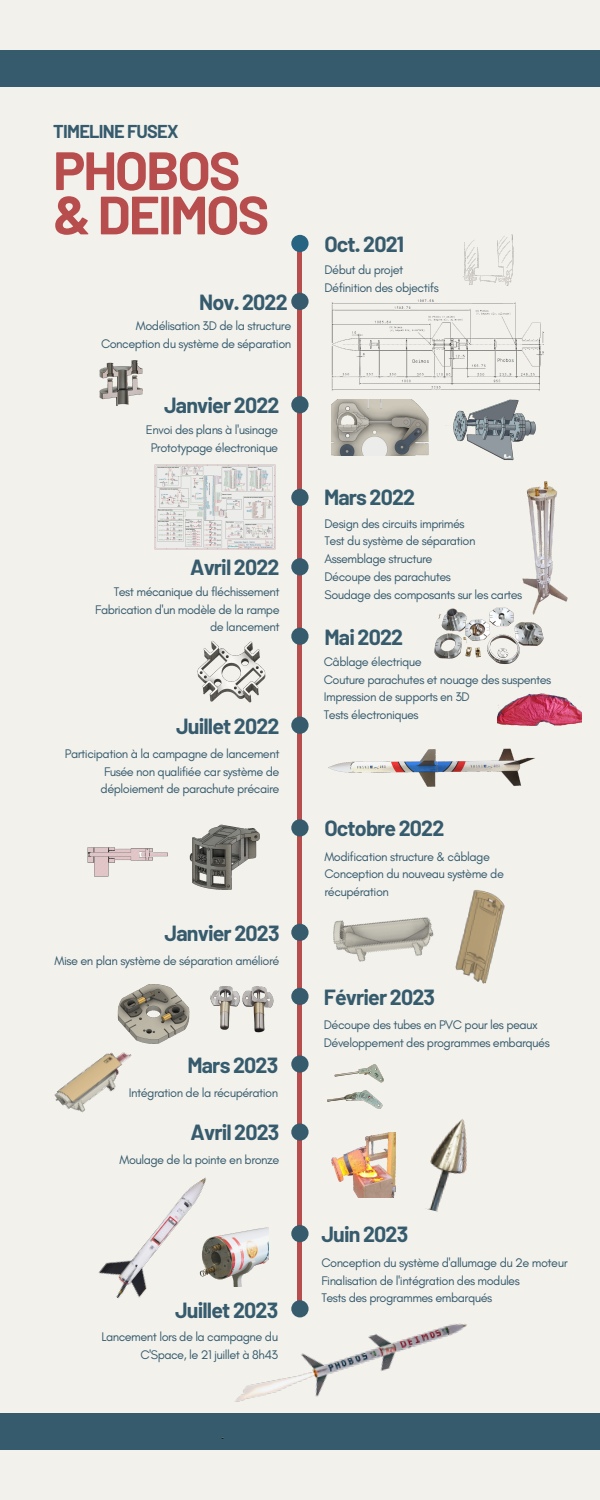
<style>
.page{position:relative;width:600px;height:1500px;background:#f2f1ec}
.page>*{position:absolute;margin:0;border:0;box-sizing:border-box;transform-origin:0 0}
.t1{font:700 53.9px/44.3px "Barlow";letter-spacing:-.04em;color:#b84d4d}
.t2{font:700 21.4px "Barlow";letter-spacing:-.04em;color:#365b6d}
.t3{font:700 18.2px "Barlow";letter-spacing:-.04em;color:#365b6d}
.t4{font:12.7px/17.7px "Glacial Indifference";letter-spacing:-.04em;color:#365b6d}
</style>
<div class="page">
<hr style="left:298px;top:238px;width:4px;height:1072px;background:#b84d4d">
<div style="left:291px;top:235px;width:18px;height:17px;background:#276482;border-radius:50%"></div>
<div style="left:291px;top:396px;width:18px;height:17px;background:#365b6d;border-radius:50%"></div>
<div style="left:291px;top:489px;width:18px;height:17px;background:#365b6d;border-radius:50%"></div>
<div style="left:291px;top:558px;width:18px;height:17px;background:#365b6d;border-radius:50%"></div>
<div style="left:291px;top:628px;width:18px;height:17px;background:#365b6d;border-radius:50%"></div>
<div style="left:291px;top:717px;width:18px;height:17px;background:#365b6d;border-radius:50%"></div>
<div style="left:291px;top:819px;width:18px;height:18px;background:#365b6d;border-radius:50%"></div>
<div style="left:291px;top:924px;width:18px;height:17px;background:#365b6d;border-radius:50%"></div>
<div style="left:291px;top:988px;width:18px;height:17px;background:#365b6d;border-radius:50%"></div>
<div style="left:291px;top:1055px;width:18px;height:18px;background:#365b6d;border-radius:50%"></div>
<div style="left:291px;top:1123px;width:18px;height:18px;background:#365b6d;border-radius:50%"></div>
<div style="left:0;top:50px;width:600px;height:37px;background:#365b6d"></div>
<div style="left:0;top:1414px;width:600px;height:36px;background:#365b6d"></div>
<div style="left:291px;top:293px;width:18px;height:17px;background:#365b6d;border-radius:50%"></div>
<div style="left:291px;top:1225px;width:18px;height:17px;background:#365b6d;border-radius:50%"></div>
<img style="left:331px;top:299px;width:213px;height:92px">
<img style="left:331px;top:399px;width:98px;height:56px">
<img style="left:445px;top:399px;width:91px;height:62px">
<img style="left:155px;top:464px;width:121px;height:85px">
<img style="left:197px;top:641px;width:69px;height:62px">
<img style="left:328px;top:748px;width:207px;height:39px">
<img style="left:522px;top:481px;width:46px;height:123px">
<img style="left:434px;top:604px;width:110px;height:60px">
<img style="left:99px;top:360px;width:44px;height:46px">
<img style="left:463px;top:234px;width:51px;height:52px">
<img style="left:189px;top:824px;width:71px;height:66px">
<img style="left:210px;top:986px;width:64px;height:47px">
<img style="left:426px;top:1119px;width:41px;height:93px">
<img style="left:498px;top:693px;width:84px;height:33px">
<img style="left:200px;top:1275px;width:302px;height:164px">
<img style="left:327px;top:1064px;width:57px;height:45px">
<img style="left:242px;top:1227px;width:27px;height:60px">
<img style="left:98px;top:1177px;width:144px;height:145px">
<img style="left:331px;top:1132px;width:64px;height:65px">
<img style="left:333px;top:917px;width:101px;height:45px">
<img style="left:455px;top:890px;width:50px;height:94px">
<img style="left:54px;top:1052px;width:78px;height:61px">
<img style="left:117px;top:984px;width:73px;height:60px">
<img style="left:87px;top:847px;width:81px;height:30px">
<p class="t3" style="left:53px;top:120px;width:127px">TIMELINE FUSEX</p>
<p class="t1" style="left:53px;top:146px;width:218px">PHOBOS &amp; DEIMOS</p>
<p class="t2" style="left:199px;top:288px;width:90px">Nov. 2022</p>
<p class="t4" style="left:136px;top:317px;width:157px">Modélisation 3D de la structure</p>
<p class="t4" style="left:101px;top:335px;width:192px">Conception du système de séparation</p>
<p class="t2" style="left:164px;top:392px;width:117px">Janvier 2022</p>
<p class="t4" style="left:146px;top:421px;width:134px">Envoi des plans à l'usinage</p>
<p class="t4" style="left:151px;top:438px;width:129px">Prototypage électronique</p>
<p class="t2" style="left:190px;top:554px;width:91px">Avril 2022</p>
<p class="t4" style="left:114px;top:583px;width:167px">Test mécanique du fléchissement</p>
<p class="t4" style="left:95px;top:600px;width:186px;text-align:right">Fabrication d'un modèle de la rampe de lancement</p>
<p class="t2" style="left:176px;top:713px;width:105px">Juillet 2022</p>
<p class="t4" style="left:65px;top:745px;width:216px">Participation à la campagne de lancement</p>
<p class="t4" style="left:101px;top:762px;width:180px">Fusée non qualifiée car système de déploiement de parachute précaire</p>
<p class="t2" style="left:165px;top:919px;width:116px">Janvier 2023</p>
<p class="t4" style="left:55px;top:951px;width:226px">Mise en plan système de séparation amélioré</p>
<p class="t2" style="left:187px;top:1051px;width:92px">Mars 2023</p>
<p class="t4" style="left:129px;top:1083px;width:151px">Intégration de la récupération</p>
<p class="t2" style="left:191px;top:1119px;width:91px">Avril 2023</p>
<p class="t4" style="left:120px;top:1151px;width:161px">Moulage de la pointe en bronze</p>
<p class="t2" style="left:175px;top:1296px;width:105px">Juillet 2023</p>
<p class="t4" style="left:101px;top:1328px;width:178px;text-align:right">Lancement lors de la campagne du<br>C'Space, le 21 juillet à 8h43</p>
<p class="t2" style="left:325px;top:230px;width:81px">Oct. 2021</p>
<p class="t4" style="left:325px;top:261px;width:80px">Début du projet</p>
<p class="t4" style="left:325px;top:279px;width:116px">Définition des objectifs</p>
<p class="t2" style="left:324px;top:484px;width:93px">Mars 2022</p>
<p class="t4" style="left:325px;top:514px;width:142px">Design des circuits imprimés</p>
<p class="t4" style="left:325px;top:532px;width:153px">Test du système de séparation</p>
<p class="t4" style="left:325px;top:550px;width:109px">Assemblage structure</p>
<p class="t4" style="left:325px;top:568px;width:128px">Découpe des parachutes</p>
<p class="t4" style="left:325px;top:585px;width:199px">Soudage des composants sur les cartes</p>
<p class="t2" style="left:325px;top:623px;width:80px">Mai 2022</p>
<p class="t4" style="left:324px;top:653px;width:99px">Câblage électrique</p>
<p class="t4" style="left:324px;top:670px;width:229px">Couture parachutes et nouage des suspentes</p>
<p class="t4" style="left:324px;top:688px;width:148px">Impression de supports en 3D</p>
<p class="t4" style="left:324px;top:706px;width:96px">Tests électroniques</p>
<p class="t2" style="left:325px;top:815px;width:121px">Octobre 2022</p>
<p class="t4" style="left:325px;top:847px;width:167px">Modification structure &amp; câblage</p>
<p class="t4" style="left:325px;top:865px;width:181px">Conception du nouveau système de récupération</p>
<p class="t2" style="left:324px;top:983px;width:113px">Février 2023</p>
<p class="t4" style="left:324px;top:1016px;width:216px">Découpe des tubes en PVC pour les peaux</p>
<p class="t4" style="left:324px;top:1034px;width:227px">Développement des programmes embarqués</p>
<p class="t2" style="left:321px;top:1221px;width:88px">Juin 2023</p>
<p class="t4" style="left:321px;top:1254px;width:248px">Conception du système d'allumage du 2e moteur</p>
<p class="t4" style="left:321px;top:1271px;width:200px">Finalisation de l'intégration des modules</p>
<p class="t4" style="left:321px;top:1289px;width:172px">Tests des programmes embarqués</p>
</div>
